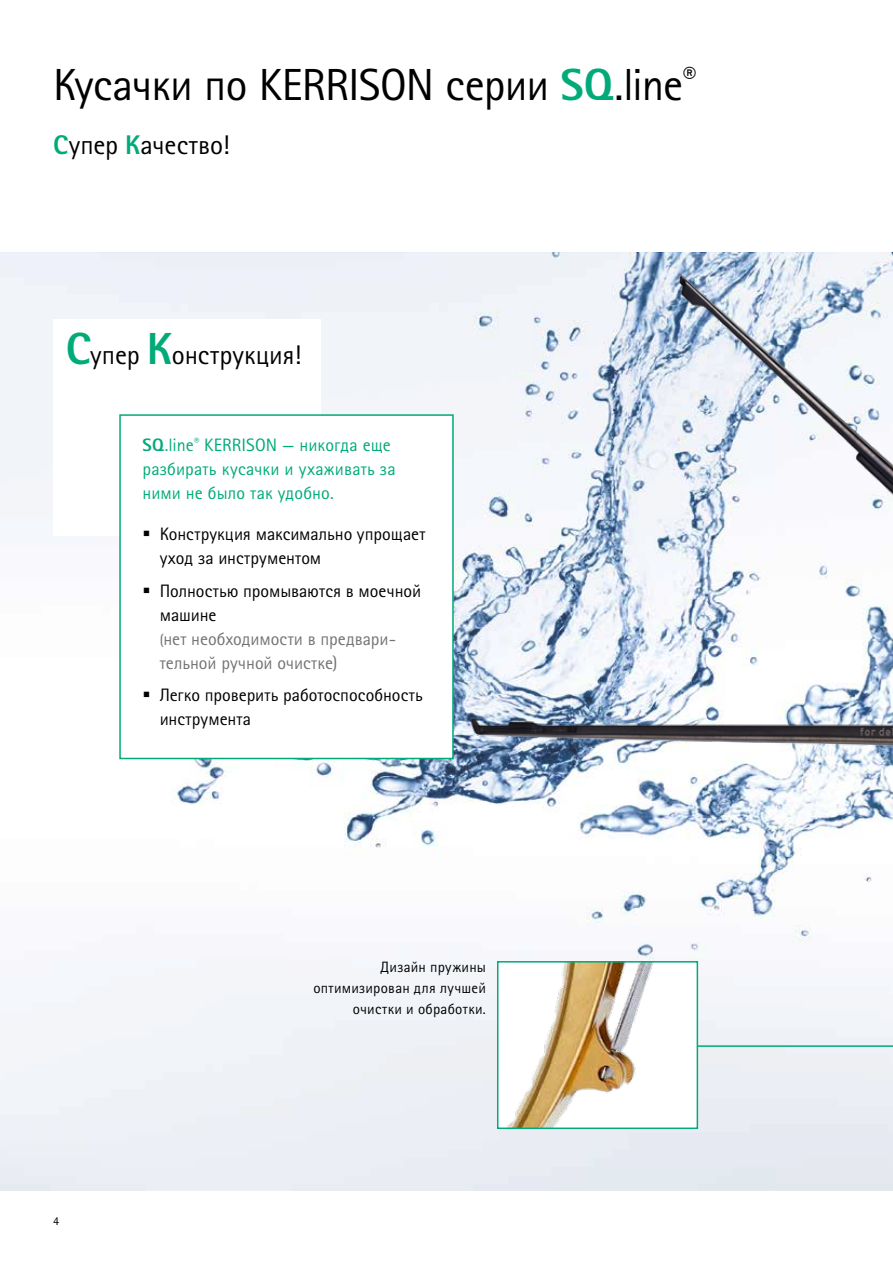
<style>
.page{position:relative;width:893px;height:1263px;background:#fff}
.page>*{position:absolute;margin:0;border:0;box-sizing:border-box;transform-origin:0 0}
.t1{font:45px "Rotis Sans Serif Pro Cyr";letter-spacing:-.02em;color:#000}
.t2{font:27px "Rotis Sans Serif Pro Cyr";letter-spacing:-.005em;color:#000}
.t3{font:18px/24px "Rotis Sans Serif Pro Cyr";color:#000}
.t4{font:18px/24px "Rotis Sans Serif Pro Cyr";letter-spacing:-.005em;color:#737373}
.t5{font:18px/24px "Rotis Sans Serif Pro Cyr";letter-spacing:.005em;color:#00aa79}
.t6{font:15px/21px "Rotis Sans Serif Pro Cyr";letter-spacing:.015em;color:#000;text-align:right}
.t7{font:12px "Rotis Sans Serif Pro Cyr";color:#000}
.s1{font-weight:800;color:#00aa79}
.s2{font-weight:800;font-size:45px;color:#00aa79}
.s3{font-weight:800}
.s4{color:#000}
.s5{font-size:15px}
</style>
<div class="page">
<img style="left:0;top:253px;width:893px;height:938px">
<img style="left:229px;top:256px;width:664px;height:920px">
<img style="left:500px;top:964px;width:195px;height:162px">
<div style="left:497px;top:961px;width:201px;height:168px;border:2px solid #00aa79"></div>
<hr style="left:698px;top:1045px;width:195px;height:2px;background:#00aa79">
<div style="left:53px;top:320px;width:268px;height:216px;background:#fff"></div>
<div style="left:119px;top:414px;width:335px;height:345px;background:#fff;border:2px solid #00aa79"></div>
<h1 class="t1" style="left:53px;top:58px;width:644px">Кусачки по KERRISON серии <span class="s1">SQ</span>.line<sup>®</sup></h1>
<h2 class="t2" style="left:53px;top:129px;width:178px"><span class="s1">С</span>упер <span class="s1">К</span>ачество!</h2>
<h2 class="t2" style="left:66px;top:339px;width:237px"><span class="s2">С</span>упер <span class="s2">К</span>онструкция!</h2>
<p class="t5" style="left:142px;top:433px;width:255px"><span class="s3">SQ</span>.line<sup>®</sup> KERRISON — никогда еще разбирать кусачки и ухаживать за ними не было так удобно.</p>
<p class="t3" style="left:160px;top:522px;width:267px;text-indent:-17px">▪ Конструкция максимально упрощает уход за инструментом</p>
<p class="t4" style="left:160px;top:579px;width:263px;text-indent:-17px"><span class="s4">▪ Полностью промываются в моечной машине<br></span><span class="s5">(</span>нет необходимости в предвари&shy;тельной ручной очистке)</p>
<p class="t3" style="left:160px;top:683px;width:265px;text-indent:-17px">▪ Легко проверить работоспособность инструмента</p>
<p class="t7" style="left:53px;top:1213px;width:7px">4</p>
<p class="t6" style="left:313px;top:957px;width:174px">Дизайн пружины оптимизирован для лучшей очистки и обработки.</p>
</div>
